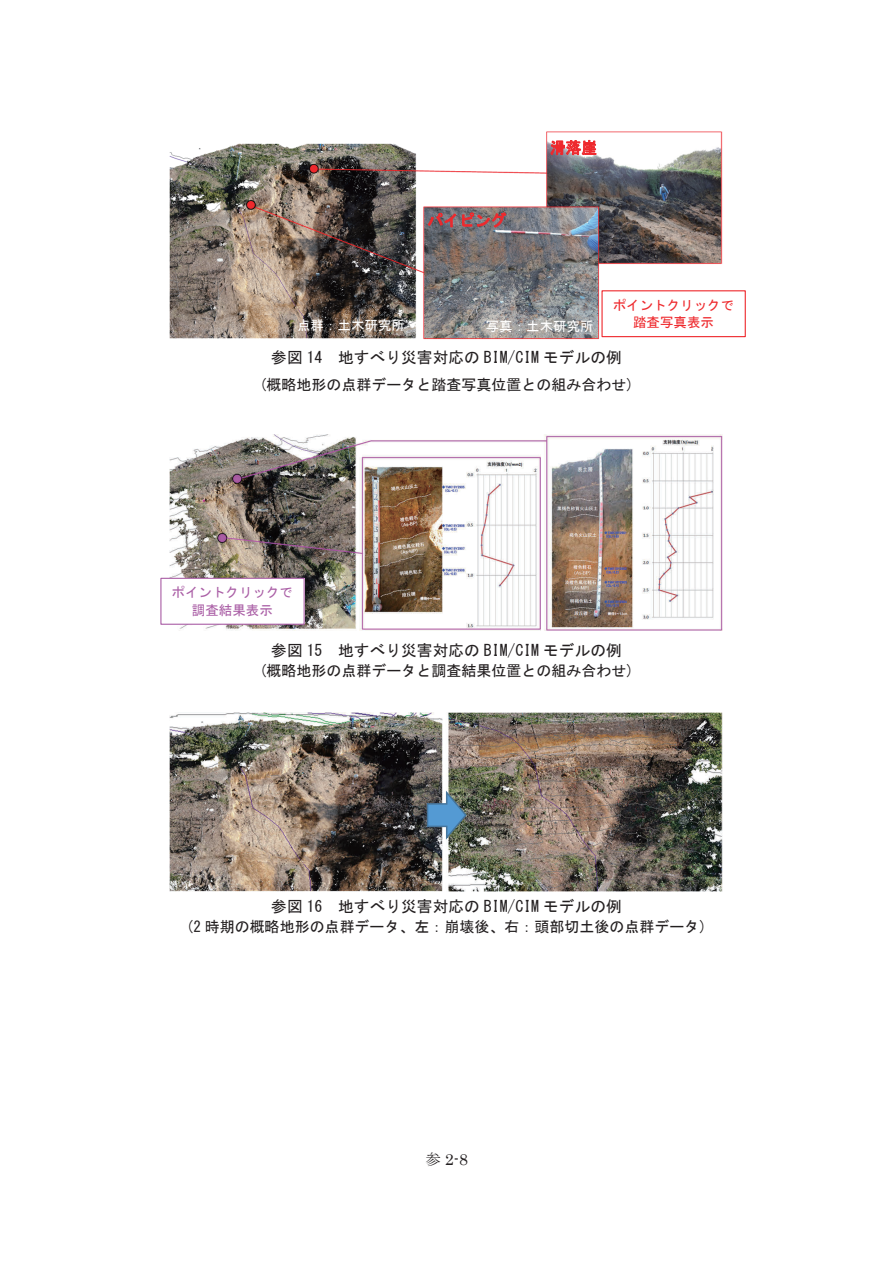
<style>
.page{position:relative;width:893px;height:1263px;background:#fff}
.page>*{position:absolute;margin:0;border:0;box-sizing:border-box;transform-origin:0 0}
.t1{font:15.75px "MS Gothic";color:#231f20}
.t2{font:15.75px "MS Gothic";letter-spacing:.005em;color:#ee292d}
.t3{font:15.75px "Century";color:#231f20}
.t4{font:15px "MS Gothic";color:#231f20}
.t5{font:13.5px "MS Gothic";color:#fff}
.t6{font:13.5px/17.5px "MS Gothic";color:#ee292d;text-align:center}
.t7{font:13.5px/17.4px "MS Gothic";color:#aa5fa6;text-align:center}
.s1{font-family:"MS Mincho"}
</style>
<div class="page">
<img style="left:169px;top:131px;width:554px;height:209px">
<img style="left:169px;top:435px;width:554px;height:195px">
<img style="left:169px;top:712px;width:554px;height:179px">
<svg style="left:426px;top:788px;width:42px;height:54px;background:#5e7b8c"></svg>
<svg style="left:428px;top:213px;width:28px;height:14px"></svg>
<svg style="left:462px;top:212px;width:44px;height:16px"></svg>
<svg style="left:550px;top:140px;width:46px;height:15px"></svg>
<div style="left:602px;top:291px;width:143px;height:46px;background:#fff"></div>
<div style="left:601px;top:290px;width:145px;height:47px;border:1px solid #ee292d"></div>
<div style="left:161px;top:578px;width:143px;height:46px;background:#fff"></div>
<div style="left:160px;top:578px;width:145px;height:47px;border:1px solid #aa5fa6"></div>
<p class="t2" style="left:427px;top:212px;width:81px">パイピング</p>
<p class="t2" style="left:550px;top:140px;width:49px">滑落崖</p>
<p class="t5" style="left:297px;top:319px;width:109px">点群：土木研究所</p>
<p class="t5" style="left:486px;top:319px;width:109px">写真：土木研究所</p>
<p class="t6" style="left:613px;top:296px;width:123px">ポイントクリックで踏査写真表示</p>
<p class="t1" style="left:271px;top:349px;width:352px">参図 14 地すべり災害対応の BIM/CIM モデルの例</p>
<p class="t4" style="left:259px;top:377px;width:376px">(概略地形の点群データと踏査写真位置との組み合わせ)</p>
<p class="t7" style="left:172px;top:584px;width:123px">ポイントクリックで調査結果表示</p>
<p class="t1" style="left:271px;top:643px;width:352px">参図 15 地すべり災害対応の BIM/CIM モデルの例</p>
<p class="t4" style="left:259px;top:663px;width:376px">(概略地形の点群データと調査結果位置との組み合わせ)</p>
<p class="t1" style="left:271px;top:899px;width:352px">参図 16 地すべり災害対応の BIM/CIM モデルの例</p>
<p class="t4" style="left:186px;top:919px;width:523px">(2 時期の概略地形の点群データ、左：崩壊後、右：頭部切土後の点群データ)</p>
<p class="t3" style="left:425px;top:1146px;width:44px"><span class="s1">参</span> 2-8</p>
</div>
